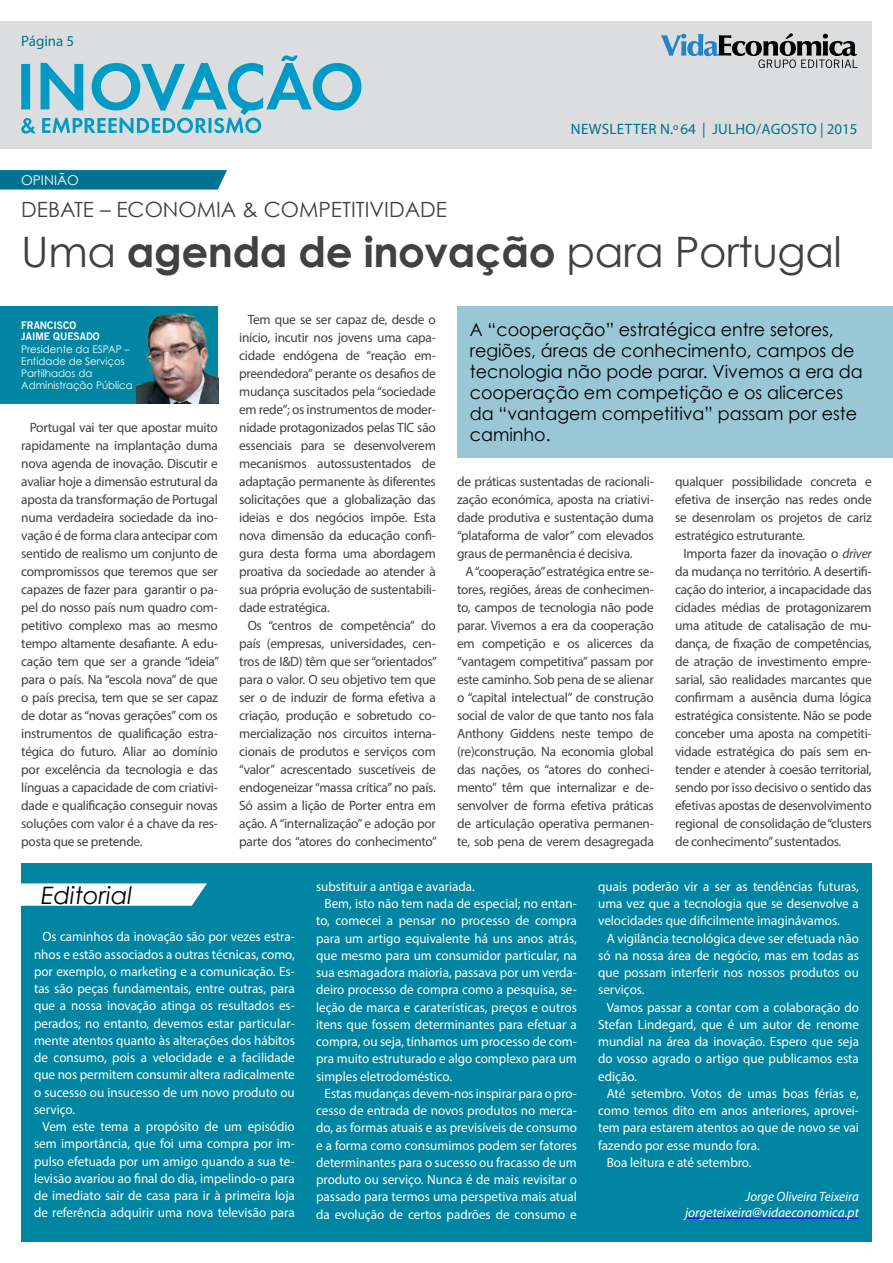
<style>
.page{position:relative;width:893px;height:1263px;background:#fff}
.page>*{position:absolute;margin:0;border:0;box-sizing:border-box;transform-origin:0 0}
.t1{font:700 42px "Century Gothic";letter-spacing:-.01em;color:#414042}
.t2{font:italic 24px "Century Gothic";color:#000}
.t3{font:21px "Century Gothic";color:#414042}
.t4{font:18px/21px "Century Gothic";color:#000}
.t5{font:15px "Myriad Pro";letter-spacing:.02em;color:#00728f}
.t6{font:13.5px/18px "Myriad Pro";letter-spacing:-.02em;color:#414042;text-align:justify}
.t7{font:13.5px/17.2px "Myriad Pro";color:#fff;text-align:justify}
.t8{font:italic 13.5px "Myriad";color:#fff}
.t9{font:italic 13.5px "Myriad Pro";color:#fff}
.t10{font:13.5px "Century Gothic";color:#fff}
.t11{font:10.5px/12px "Century Gothic";color:#fff}
.t12{font:10.5px/10.5px "Trade Gothic Bold Two";color:#fff}
.s1{font-weight:400}
.s2{font-style:italic}
</style>
<div class="page">
<div style="left:0;top:21px;width:872px;height:128px;background:#dcddde"></div>
<svg style="left:661px;top:33px;width:196px;height:35px"></svg>
<svg style="left:21px;top:55px;width:340px;height:79px"></svg>
<svg style="left:0;top:170px;width:227px;height:20px;background:#0b7894"></svg>
<div style="left:21px;top:864px;width:851px;height:378px;background:#0086a2"></div>
<hr style="left:685px;top:1218px;width:174px;height:1px;background:#00f">
<svg style="left:21px;top:883px;width:186px;height:23px;background:#edf6f8"></svg>
<div style="left:0;top:306px;width:218px;height:98px;background:#0086a2"></div>
<img style="left:136px;top:313px;width:82px;height:90px">
<div style="left:457px;top:306px;width:436px;height:152px;background:#9ac7d6"></div>
<p class="t5" style="left:21px;top:32px;width:55px">Página 5</p>
<p class="t10" style="left:21px;top:172px;width:59px">OPINIÃO</p>
<p class="t5" style="left:571px;top:120px;width:288px">NEWSLETTER N.º64 | JULHO/AGOSTO | 2015</p>
<h3 class="t3" style="left:21px;top:197px;width:427px">DEBATE – ECONOMIA &amp; COMPETITIVIDADE</h3>
<h1 class="t1" style="left:21px;top:226px;width:822px"><span class="s1">Uma</span> agenda de inovação <span class="s1">para Portugal</span></h1>
<p class="t12" style="left:21px;top:320px;width:80px">FRANCISCO<br>JAIME QUESADO</p>
<p class="t11" style="left:21px;top:343px;width:113px">Presidente da ESPAP –<br>Entidade de Serviços<br>Partilhados da<br>Administração Pública</p>
<p class="t6" style="left:21px;top:418px;width:199px;text-indent:9px">Portugal vai ter que apostar muito rapidamente na implantação duma nova agenda de inovação. Discutir e avaliar hoje a dimensão estrutural da aposta da transformação de Portugal numa verdadeira sociedade da ino&shy;vação é de forma clara antecipar com sentido de realismo um conjunto de compromissos que teremos que ser capazes de fazer para garantir o pa&shy;pel do nosso país num quadro com&shy;petitivo complexo mas ao mesmo tempo altamente desafiante. A edu&shy;cação tem que ser a grande “ideia” para o país. Na “escola nova” de que o país precisa, tem que se ser capaz de dotar as “novas gerações” com os instrumentos de qualificação estra&shy;tégica do futuro. Aliar ao domínio por excelência da tecnologia e das línguas a capacidade de com criativi&shy;dade e qualificação conseguir novas soluções com valor é a chave da res&shy;posta que se pretende.</p>
<p class="t6" style="left:239px;top:310px;width:198px;text-indent:9px">Tem que se ser capaz de, desde o início, incutir nos jovens uma capa&shy;cidade endógena de “reação em&shy;preendedora” perante os desafios de mudança suscitados pela “sociedade em rede”; os instrumentos de moder&shy;nidade protagonizados pelas TIC são essenciais para se desenvolverem mecanismos autossustentados de adaptação permanente às diferentes solicitações que a globalização das ideias e dos negócios impõe. Esta nova dimensão da educação confi&shy;gura desta forma uma abordagem proativa da sociedade ao atender à sua própria evolução de sustentabili&shy;dade estratégica.</p>
<p class="t6" style="left:239px;top:616px;width:199px;text-align:center">Os “centros de competência” do país (empresas, universidades, cen&shy;tros de I&amp;D) têm que ser “orientados” para o valor. O seu objetivo tem que ser o de induzir de forma efetiva a criação, produção e sobretudo co&shy;mercialização nos circuitos interna&shy;cionais de produtos e serviços com “valor” acrescentado suscetíveis de endogeneizar “massa crítica” no país.<br>Só assim a lição de Porter entra em ação. A “internalização” e adoção por parte dos “atores do conhecimento”</p>
<h3 class="t4" style="left:470px;top:319px;width:394px">A “cooperação” estratégica entre setores, regiões, áreas de conhecimento, campos de tecnologia não pode parar. Vivemos a era da cooperação em competição e os alicerces da “vantagem competitiva” passam por este caminho.</h3>
<p class="t6" style="left:457px;top:472px;width:198px">de práticas sustentadas de racionali&shy;zação económica, aposta na criativi&shy;dade produtiva e sustentação duma “plataforma de valor” com elevados graus de permanência é decisiva.</p>
<p class="t6" style="left:457px;top:562px;width:198px;text-indent:9px">A “cooperação” estratégica entre se&shy;tores, regiões, áreas de conhecimen&shy;to, campos de tecnologia não pode parar. Vivemos a era da cooperação em competição e os alicerces da “vantagem competitiva” passam por este caminho. Sob pena de se alienar o “capital intelectual” de construção social de valor de que tanto nos fala Anthony Giddens neste tempo de (re)construção. Na economia global das nações, os “atores do conheci&shy;mento” têm que internalizar e de&shy;senvolver de forma efetiva práticas de articulação operativa permanen&shy;te, sob pena de verem desagregada</p>
<p class="t6" style="left:675px;top:472px;width:198px">qualquer possibilidade concreta e efetiva de inserção nas redes onde se desenrolam os projetos de cariz estratégico estruturante.</p>
<p class="t6" style="left:675px;top:544px;width:198px;text-indent:9px">Importa fazer da inovação o <span class="s2">driver </span>da mudança no território. A desertifi&shy;cação do interior, a incapacidade das cidades médias de protagonizarem uma atitude de catalisação de mu&shy;dança, de fixação de competências, de atração de investimento empre&shy;sarial, são realidades marcantes que confirmam a ausência duma lógica estratégica consistente. Não se pode conceber uma aposta na competiti&shy;vidade estratégica do país sem en&shy;tender e atender à coesão territorial, sendo por isso decisivo o sentido das efetivas apostas de desenvolvimento regional de consolidação de “clusters de conhecimento” sustentados.</p>
<h2 class="t2" style="left:41px;top:880px;width:93px">Editorial</h2>
<p class="t7" style="left:34px;top:928px;width:262px;text-indent:9px">Os caminhos da inovação são por vezes estra&shy;nhos e estão associados a outras técnicas, como, por exemplo, o marketing e a comunicação. Es&shy;tas são peças fundamentais, entre outras, para que a nossa inovação atinga os resultados es&shy;perados; no entanto, devemos estar particular&shy;mente atentos quanto às alterações dos hábitos de consumo, pois a velocidade e a facilidade que nos permitem consumir altera radicalmente o sucesso ou insucesso de um novo produto ou serviço.</p>
<p class="t7" style="left:34px;top:1118px;width:262px;text-indent:8px">Vem este tema a propósito de um episódio sem importância, que foi uma compra por im&shy;pulso efetuada por um amigo quando a sua te&shy;levisão avariou ao final do dia, impelindo-o para de imediato sair de casa para ir à primeira loja de referência adquirir uma nova televisão para</p>
<p class="t7" style="left:316px;top:877px;width:160px">substituir a antiga e avariada.</p>
<p class="t7" style="left:325px;top:895px;width:254px">Bem, isto não tem nada de especial; no entan-</p>
<p class="t7" style="left:316px;top:912px;width:262px">to, comecei a pensar no processo de compra</p>
<p class="t7" style="left:316px;top:929px;width:262px">para um artigo equivalente há uns anos atrás,</p>
<p class="t7" style="left:316px;top:946px;width:262px">que mesmo para um consumidor particular, na</p>
<p class="t7" style="left:316px;top:964px;width:262px">sua esmagadora maioria, passava por um verda-</p>
<p class="t7" style="left:316px;top:981px;width:262px">deiro processo de compra como a pesquisa, se-</p>
<p class="t7" style="left:316px;top:998px;width:262px">leção de marca e caraterísticas, preços e outros</p>
<p class="t7" style="left:316px;top:1015px;width:262px">itens que fossem determinantes para efetuar a</p>
<p class="t7" style="left:316px;top:1033px;width:262px">compra, ou seja, tínhamos um processo de com-</p>
<p class="t7" style="left:316px;top:1050px;width:262px">pra muito estruturado e algo complexo para um</p>
<p class="t7" style="left:316px;top:1067px;width:138px">simples eletrodoméstico.</p>
<p class="t7" style="left:325px;top:1084px;width:254px">Estas mudanças devem-nos inspirar para o pro-</p>
<p class="t7" style="left:316px;top:1102px;width:262px">cesso de entrada de novos produtos no merca-</p>
<p class="t7" style="left:316px;top:1119px;width:262px">do, as formas atuais e as previsíveis de consumo</p>
<p class="t7" style="left:316px;top:1136px;width:262px">e a forma como consumimos podem ser fatores</p>
<p class="t7" style="left:316px;top:1153px;width:262px">determinantes para o sucesso ou fracasso de um</p>
<p class="t7" style="left:316px;top:1171px;width:262px">produto ou serviço. Nunca é de mais revisitar o</p>
<p class="t7" style="left:316px;top:1188px;width:262px">passado para termos uma perspetiva mais atual</p>
<p class="t7" style="left:316px;top:1205px;width:262px">da evolução de certos padrões de consumo e</p>
<p class="t7" style="left:598px;top:877px;width:262px">quais poderão vir a ser as tendências futuras, uma vez que a tecnologia que se desenvolve a velocidades que dificilmente imaginávamos.</p>
<p class="t7" style="left:598px;top:929px;width:262px;text-indent:8px">A vigilância tecnológica deve ser efetuada não só na nossa área de negócio, mas em todas as que possam interferir nos nossos produtos ou serviços.</p>
<p class="t7" style="left:598px;top:998px;width:262px;text-indent:8px">Vamos passar a contar com a colaboração do Stefan Lindegard, que é um autor de renome mundial na área da inovação. Espero que seja do vosso agrado o artigo que publicamos esta edição.</p>
<p class="t7" style="left:607px;top:1084px;width:254px">Até setembro. Votos de umas boas férias e,</p>
<p class="t7" style="left:598px;top:1102px;width:262px">como temos dito em anos anteriores, aprovei-</p>
<p class="t7" style="left:598px;top:1119px;width:262px">tem para estarem atentos ao que de novo se vai</p>
<p class="t7" style="left:598px;top:1136px;width:163px">fazendo por esse mundo fora.</p>
<p class="t7" style="left:607px;top:1153px;width:146px">Boa leitura e até setembro.</p>
<p class="t9" style="left:746px;top:1188px;width:115px">Jorge Oliveira Teixeira</p>
<p class="t8" style="left:685px;top:1206px;width:175px">jorgeteixeira@vidaeconomica.pt</p>
</div>
